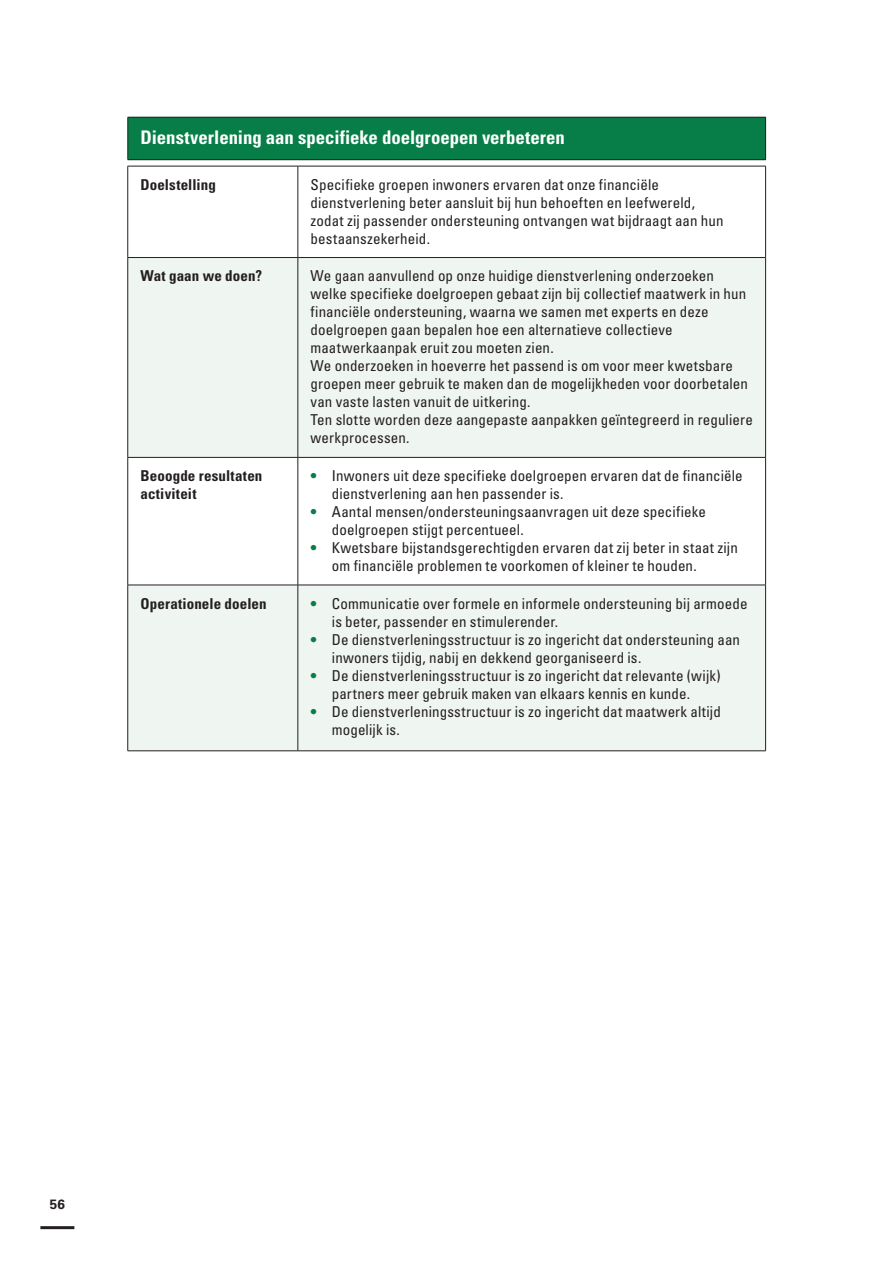
<style>
.page{position:relative;width:893px;height:1263px;background:#fff}
.page>*{position:absolute;margin:0;border:0;box-sizing:border-box;transform-origin:0 0}
.t1{font:700 condensed 18.75px "Univers";color:#fff}
.t2{font:condensed 15px/18px "Univers";letter-spacing:.005em;color:#231f20}
.t3{font:700 condensed 15px/18px "Univers";letter-spacing:.01em;color:#231f20}
.t4{font:700 13.5px "Univers";color:#231f20}
.s1{font-weight:700;color:#077e47}
</style>
<div class="page">
<hr style="left:40px;top:1226px;width:34px;height:3px;background:#231f20">
<div style="left:128px;top:117px;width:638px;height:43px;background:#077e47"></div>
<hr style="left:128px;top:117px;width:638px;height:1px;background:#231f20">
<hr style="left:127px;top:117px;width:1px;height:43px;background:#231f20">
<hr style="left:765px;top:117px;width:1px;height:43px;background:#231f20">
<hr style="left:128px;top:159px;width:638px;height:1px;background:#231f20">
<svg style="left:128px;top:258px;width:637px;height:492px;fill:#eff5f0"></svg>
<hr style="left:128px;top:166px;width:170px;height:1px;background:#231f20">
<hr style="left:127px;top:166px;width:1px;height:91px;background:#231f20">
<hr style="left:298px;top:166px;width:468px;height:1px;background:#231f20">
<hr style="left:298px;top:166px;width:1px;height:91px;background:#231f20">
<hr style="left:765px;top:166px;width:1px;height:91px;background:#231f20">
<hr style="left:128px;top:257px;width:170px;height:1px;background:#231f20">
<hr style="left:127px;top:258px;width:1px;height:199px;background:#231f20">
<hr style="left:298px;top:257px;width:468px;height:1px;background:#231f20">
<hr style="left:298px;top:258px;width:1px;height:199px;background:#231f20">
<hr style="left:765px;top:258px;width:1px;height:199px;background:#231f20">
<hr style="left:128px;top:457px;width:170px;height:1px;background:#231f20">
<hr style="left:127px;top:458px;width:1px;height:127px;background:#231f20">
<hr style="left:298px;top:457px;width:468px;height:1px;background:#231f20">
<hr style="left:298px;top:458px;width:1px;height:127px;background:#231f20">
<hr style="left:765px;top:458px;width:1px;height:127px;background:#231f20">
<hr style="left:128px;top:585px;width:170px;height:1px;background:#231f20">
<hr style="left:127px;top:585px;width:1px;height:166px;background:#231f20">
<hr style="left:298px;top:585px;width:468px;height:1px;background:#231f20">
<hr style="left:298px;top:585px;width:1px;height:166px;background:#231f20">
<hr style="left:765px;top:585px;width:1px;height:166px;background:#231f20">
<hr style="left:128px;top:750px;width:170px;height:1px;background:#231f20">
<hr style="left:298px;top:750px;width:468px;height:1px;background:#231f20">
<p class="t1" style="left:141px;top:125px;width:426px">Dienstverlening aan specifieke doelgroepen verbeteren</p>
<p class="t3" style="left:141px;top:175px;width:77px">Doelstelling</p>
<p class="t2" style="left:311px;top:175px;width:414px">Specifieke groepen inwoners ervaren dat onze financiële dienstverlening beter aansluit bij hun behoeften en leefwereld, zodat zij passender ondersteuning ontvangen wat bijdraagt aan hun bestaanszekerheid.</p>
<p class="t3" style="left:141px;top:267px;width:123px">Wat gaan we doen?</p>
<p class="t2" style="left:311px;top:267px;width:444px">We gaan aanvullend op onze huidige dienstverlening onderzoeken welke specifieke doelgroepen gebaat zijn bij collectief maatwerk in hun financiële ondersteuning, waarna we samen met experts en deze doelgroepen gaan bepalen hoe een alternatieve collectieve maatwerkaanpak eruit zou moeten zien.<br>We onderzoeken in hoeverre het passend is om voor meer kwetsbare groepen meer gebruik te maken dan de mogelijkheden voor doorbetalen van vaste lasten vanuit de uitkering.<br>Ten slotte worden deze aangepaste aanpakken geïntegreerd in reguliere werkprocessen.</p>
<p class="t3" style="left:141px;top:467px;width:123px">Beoogde resultaten activiteit</p>
<p class="t2" style="left:332px;top:466px;width:412px;text-indent:-21px"><span class="s1">•</span> Inwoners uit deze specifieke doelgroepen ervaren dat de financiële dienstverlening aan hen passender is.</p>
<p class="t2" style="left:332px;top:502px;width:376px;text-indent:-21px"><span class="s1">•</span> Aantal mensen/ondersteuningsaanvragen uit deze specifieke doelgroepen stijgt percentueel.</p>
<p class="t2" style="left:332px;top:538px;width:407px;text-indent:-21px"><span class="s1">•</span> Kwetsbare bijstandsgerechtigden ervaren dat zij beter in staat zijn om financiële problemen te voorkomen of kleiner te houden.</p>
<p class="t3" style="left:141px;top:594px;width:128px">Operationele doelen</p>
<p class="t2" style="left:332px;top:594px;width:417px;text-indent:-21px"><span class="s1">•</span> Communicatie over formele en informele ondersteuning bij armoede is beter, passender en stimulerender.</p>
<p class="t2" style="left:332px;top:630px;width:410px;text-indent:-21px"><span class="s1">•</span> De dienstverleningsstructuur is zo ingericht dat ondersteuning aan inwoners tijdig, nabij en dekkend georganiseerd is.</p>
<p class="t2" style="left:332px;top:666px;width:390px;text-indent:-21px"><span class="s1">•</span> De dienstverleningsstructuur is zo ingericht dat relevante (wijk) partners meer gebruik maken van elkaars kennis en kunde.</p>
<p class="t2" style="left:332px;top:702px;width:391px;text-indent:-21px"><span class="s1">•</span> De dienstverleningsstructuur is zo ingericht dat maatwerk altijd mogelijk is.</p>
<p class="t4" style="left:50px;top:1196px;width:17px">56</p>
</div>
